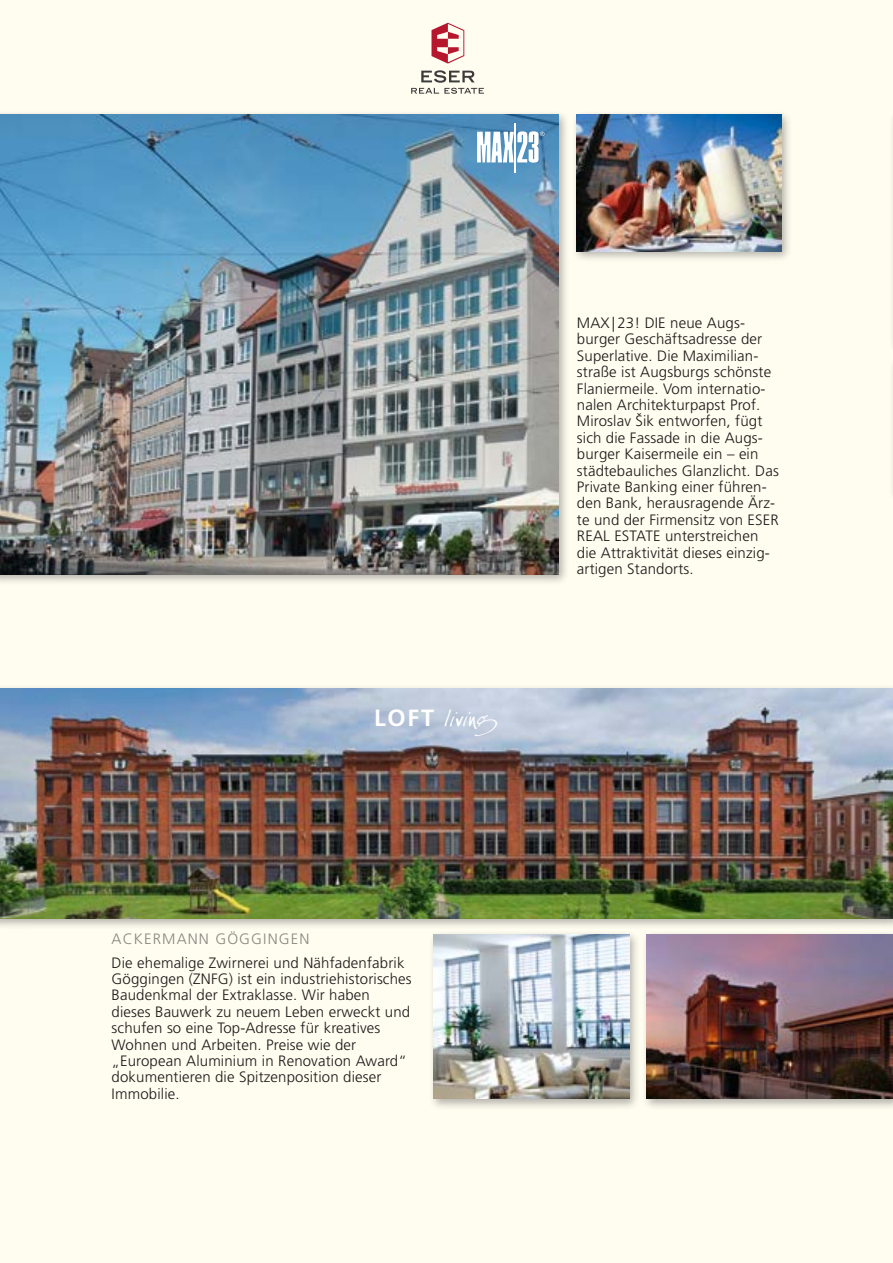
<style>
.page{position:relative;width:893px;height:1263px;background:#fffcf0}
.page>*{position:absolute;margin:0;border:0;box-sizing:border-box;transform-origin:0 0}
.t1{font:28.2px "Especial Kay";color:#fff}
.t2{font:300 15px/16.4px "Frutiger LT Std";letter-spacing:.01em;color:#1a1a18}
.t3{font:300 15px "Frutiger LT Std";letter-spacing:.075em;color:#878680}
.s1{font-family:"Frutiger LT Std";font-weight:700;font-size:23.55px}
</style>
<div class="page">
<div style="left:0;top:110px;width:569px;height:475px;background:#1a1a18;opacity:.33"></div>
<img style="left:0;top:115px;width:558px;height:459px">
<div style="left:0;top:684px;width:893px;height:246px;background:#1a1a18;opacity:.33"></div>
<img style="left:0;top:689px;width:893px;height:229px">
<div style="left:641px;top:930px;width:252px;height:180px;background:#1a1a18;opacity:.33"></div>
<img style="left:646px;top:935px;width:247px;height:164px">
<div style="left:428px;top:930px;width:213px;height:180px;background:#1a1a18;opacity:.33"></div>
<img style="left:434px;top:935px;width:195px;height:164px">
<div style="left:888px;top:110px;width:5px;height:246px;background:#fbf8ec"></div>
<div style="left:888px;top:356px;width:5px;height:147px;background:#fbf8ec"></div>
<div style="left:572px;top:110px;width:220px;height:152px;background:#1a1a18;opacity:.33"></div>
<img style="left:577px;top:115px;width:204px;height:136px">
<hr style="left:515px;top:123px;width:1px;height:49px;background:#fff">
<svg style="left:477px;top:131px;width:67px;height:32px"></svg>
<svg style="left:431px;top:23px;width:33px;height:41px"></svg>
<svg style="left:411px;top:70px;width:73px;height:24px"></svg>
<h1 class="t1" style="left:374px;top:707px;width:125px"><span class="s1">LOFT</span> living</h1>
<p class="t3" style="left:112px;top:930px;width:199px">ACKERMANN GÖGGINGEN</p>
<p class="t2" style="left:112px;top:954px;width:302px">Die ehemalige Zwirnerei und Nähfadenfabrik Göggingen (ZNFG) ist ein industriehistorisches Baudenkmal der Extraklasse. Wir haben dieses Bauwerk zu neuem Leben erweckt und schufen so eine Top-Adresse für kreatives Wohnen und Arbeiten. Preise wie der „European Aluminium in Renovation Award“ dokumentieren die Spitzenposition dieser Immobilie.</p>
<p class="t2" style="left:577px;top:315px;width:204px">MAX| 23! DIE neue Augs&shy;burger Geschäftsadresse der<br>Superlative. Die Maximilian&shy;straße ist Augsburgs schönste<br>Flaniermeile. Vom internatio&shy;nalen Architekturpapst Prof.<br>Miroslav Šik entworfen, fügt sich die Fassade in die Augs&shy;burger Kaisermeile ein – ein städtebauliches Glanzlicht. Das<br>Private Banking einer führen&shy;den Bank, herausragende Ärz&shy;te und der Firmensitz von ESER<br>REAL ESTATE unterstreichen die Attraktivität dieses einzig&shy;artigen Standorts.</p>
</div>
